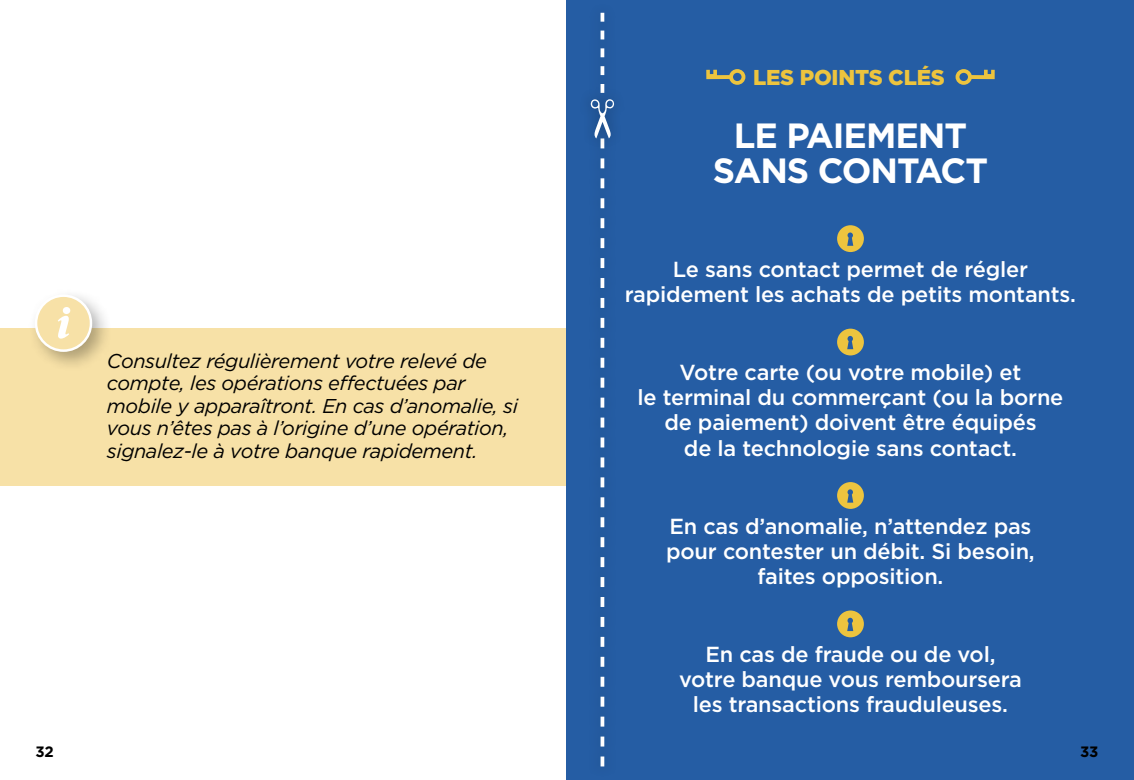
<style>
.page{position:relative;width:1134px;height:780px;background:#fff}
.page>*{position:absolute;margin:0;border:0;box-sizing:border-box;transform-origin:0 0}
.H2_-_titre_points_cl{font:700 35px/35px "Gotham";letter-spacing:-.03em;color:#fff;text-align:center}
.Texte_points_clés{font:500 21.75px/25px "Gotham";letter-spacing:-.01em;color:#fff;text-align:center}
.H2_-_points_clés{font:900 21.5px "Gotham";letter-spacing:-.01em;color:#edc43e}
.info_texte{font:italic 20px/22.5px "Gotham";letter-spacing:-.02em;color:#000}
.t1{font:700 15px "Gotham";color:#000}
</style>
<div class="page">
<div style="left:0;top:327px;width:567px;height:158px;background:#f7e1a7"></div>
<div style="left:29px;top:288px;width:85px;height:85px;background:#000;opacity:.3"></div>
<div style="left:36px;top:296px;width:55px;height:54px;background:#f7e1a7;border-radius:50%"></div>
<div style="left:35px;top:294px;width:57px;height:58px;border:2px solid #fff;border-radius:50%"></div>
<svg style="left:58px;top:307px;width:12px;height:31px"></svg>
<div style="left:567px;top:0;width:567px;height:780px;background:#255da4"></div>
<svg style="left:600px;top:13px;width:4px;height:73px"></svg>
<svg style="left:591px;top:99px;width:23px;height:667px"></svg>
<svg style="left:706px;top:69px;width:39px;height:16px"></svg>
<svg style="left:955px;top:69px;width:40px;height:16px"></svg>
<svg style="left:837px;top:225px;width:27px;height:27px"></svg>
<svg style="left:837px;top:328px;width:27px;height:27px"></svg>
<svg style="left:837px;top:482px;width:27px;height:27px"></svg>
<svg style="left:837px;top:610px;width:27px;height:27px"></svg>
<p class="info_texte" style="left:107px;top:349px;width:412px">Consultez régulièrement votre relevé de compte, les opérations effectuées par mobile y apparaîtront. En cas d’anomalie, si vous n’êtes pas à l’origine d’une opération, signalez-le à votre banque rapidement.</p>
<p class="t1" style="left:35px;top:741px;width:20px">32</p>
<h2 class="H2_-_points_clés" style="left:753px;top:62px;width:193px">LES POINTS CLÉS</h2>
<h2 class="H2_-_titre_points_cl" style="left:713px;top:118px;width:277px">LE PAIEMENT<br>SANS CONTACT</h2>
<p class="Texte_points_clés" style="left:625px;top:256px;width:453px">Le sans contact permet de régler rapidement les achats de petits montants.</p>
<p class="Texte_points_clés" style="left:637px;top:360px;width:427px">Votre carte (ou votre mobile) et<br>le terminal du commerçant (ou la borne de paiement) doivent être équipés<br>de la technologie sans contact.</p>
<p class="Texte_points_clés" style="left:666px;top:513px;width:370px">En cas d’anomalie, n’attendez pas pour contester un débit. Si besoin, faites opposition.</p>
<p class="Texte_points_clés" style="left:679px;top:641px;width:344px">En cas de fraude ou de vol, votre banque vous remboursera les transactions frauduleuses.</p>
<p class="t1" style="left:1080px;top:741px;width:20px">33</p>
</div>
